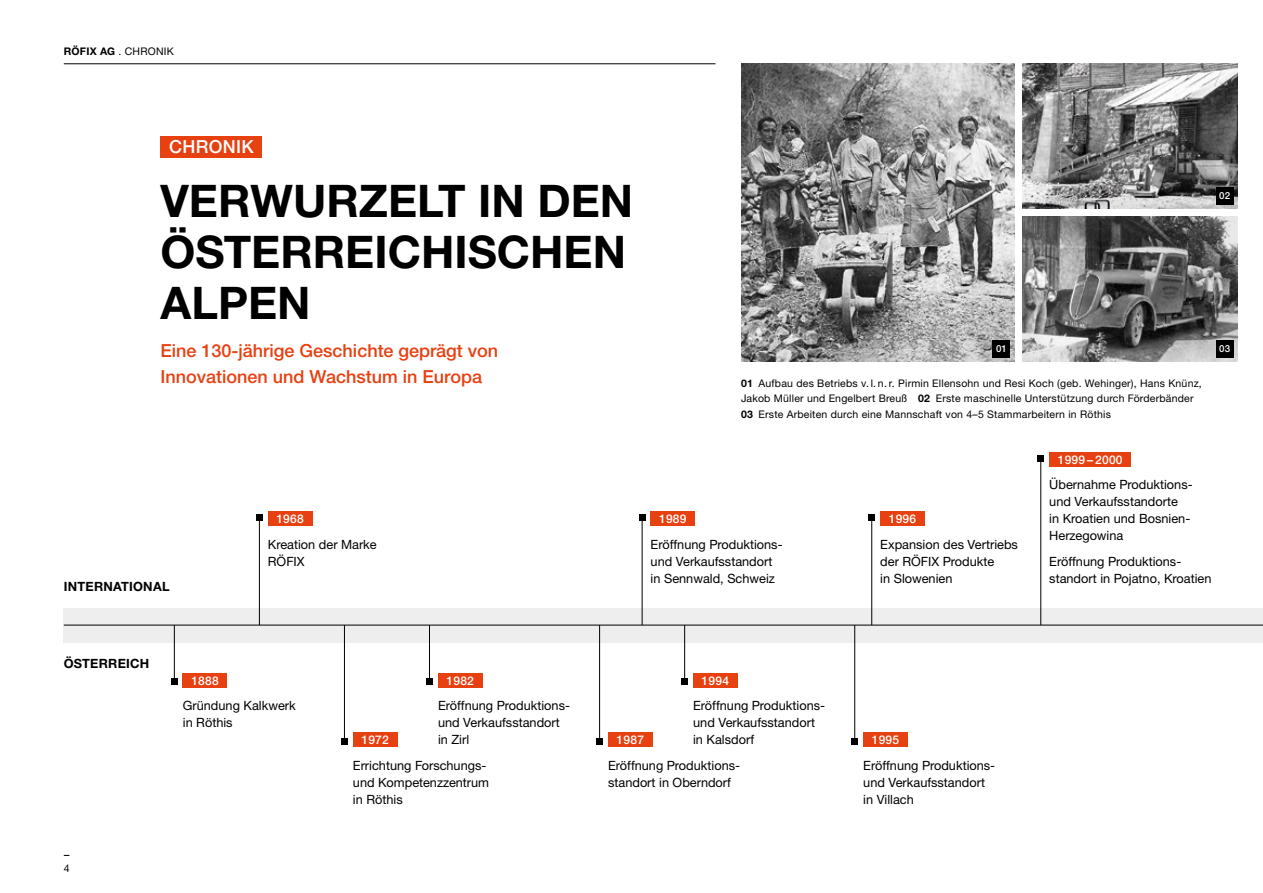
<style>
.page{position:relative;width:1263px;height:893px;background:#fff}
.page>*{position:absolute;margin:0;border:0;box-sizing:border-box;transform-origin:0 0}
.t1{font:700 45px/51px "Helvetica Neue LTW1 G";color:#000}
.t2{font:500 18px/25.5px "Helvetica Neue LTW1 G";color:#e74011}
.t3{font:500 18px "Helvetica Neue LTW1 G";letter-spacing:.02em;color:#fff}
.t4{font:12.75px/17px "Helvetica Neue LTW1 G";color:#000}
.t5{font:700 12.75px "Helvetica Neue LTW1 G";letter-spacing:.02em;color:#000}
.t6{font:500 12px "Helvetica Neue LTW1 G";letter-spacing:.02em;color:#fff}
.t7{font:10.5px/15.3px "Helvetica Neue LTW1 G";letter-spacing:.02em;color:#000}
.t8{font:500 9.75px "Helvetica Neue LTW1 G";color:#fff}
.s1{font-weight:700}
</style>
<div class="page">
<div style="left:64px;top:608px;width:1199px;height:34px;background:#eee"></div>
<div style="left:438px;top:673px;width:44px;height:15px;background:#e74011"></div>
<hr style="left:429px;top:625px;width:1px;height:57px;background:#000">
<svg style="left:426px;top:679px;width:6px;height:6px"></svg>
<div style="left:693px;top:673px;width:44px;height:15px;background:#e74011"></div>
<hr style="left:684px;top:625px;width:1px;height:57px;background:#000">
<svg style="left:682px;top:679px;width:6px;height:6px"></svg>
<div style="left:651px;top:511px;width:44px;height:15px;background:#e74011"></div>
<hr style="left:642px;top:517px;width:1px;height:108px;background:#000">
<svg style="left:639px;top:514px;width:6px;height:6px"></svg>
<div style="left:880px;top:511px;width:44px;height:15px;background:#e74011"></div>
<hr style="left:871px;top:517px;width:1px;height:108px;background:#000">
<svg style="left:869px;top:514px;width:6px;height:6px"></svg>
<div style="left:1049px;top:452px;width:82px;height:15px;background:#e74011"></div>
<hr style="left:1040px;top:458px;width:1px;height:167px;background:#000">
<svg style="left:1038px;top:455px;width:6px;height:6px"></svg>
<hr style="left:64px;top:63px;width:651px;height:1px;background:#000">
<hr style="left:64px;top:625px;width:1199px;height:1px;background:#000">
<div style="left:161px;top:136px;width:101px;height:21px;background:#e74011"></div>
<img style="left:741px;top:64px;width:273px;height:297px">
<img style="left:1023px;top:64px;width:214px;height:144px">
<img style="left:1023px;top:217px;width:214px;height:144px">
<div style="left:993px;top:340px;width:17px;height:17px;background:#000"></div>
<div style="left:1216px;top:340px;width:17px;height:17px;background:#000"></div>
<div style="left:1216px;top:187px;width:17px;height:17px;background:#000"></div>
<div style="left:183px;top:673px;width:44px;height:15px;background:#e74011"></div>
<hr style="left:174px;top:625px;width:1px;height:57px;background:#000">
<svg style="left:171px;top:679px;width:6px;height:6px"></svg>
<div style="left:268px;top:511px;width:44px;height:15px;background:#e74011"></div>
<hr style="left:259px;top:517px;width:1px;height:108px;background:#000">
<svg style="left:256px;top:514px;width:6px;height:6px"></svg>
<div style="left:863px;top:732px;width:44px;height:15px;background:#e74011"></div>
<hr style="left:854px;top:625px;width:1px;height:116px;background:#000">
<svg style="left:852px;top:738px;width:6px;height:6px"></svg>
<div style="left:353px;top:732px;width:44px;height:15px;background:#e74011"></div>
<hr style="left:344px;top:625px;width:1px;height:116px;background:#000">
<svg style="left:341px;top:738px;width:6px;height:6px"></svg>
<div style="left:608px;top:732px;width:44px;height:15px;background:#e74011"></div>
<hr style="left:599px;top:625px;width:1px;height:116px;background:#000">
<svg style="left:597px;top:738px;width:6px;height:6px"></svg>
<p class="t7" style="left:64px;top:44px;width:111px"><span class="s1">RÖFIX AG</span> . CHRONIK</p>
<h2 class="t3" style="left:169px;top:136px;width:86px">CHRONIK</h2>
<h1 class="t1" style="left:161px;top:175px;width:474px">VERWURZELT IN DEN<br>ÖSTERREICHISCHEN<br>ALPEN</h1>
<h2 class="t2" style="left:161px;top:338px;width:339px">Eine 130-jährige Geschichte geprägt von<br>Innovationen und Wachstum in Europa</h2>
<p class="t5" style="left:64px;top:579px;width:107px">INTERNATIONAL</p>
<p class="t6" style="left:276px;top:512px;width:29px">1968</p>
<p class="t4" style="left:268px;top:535px;width:110px">Kreation der Marke<br>RÖFIX</p>
<p class="t8" style="left:1219px;top:190px;width:12px">02</p>
<p class="t8" style="left:996px;top:343px;width:12px">01</p>
<p class="t8" style="left:1219px;top:343px;width:12px">03</p>
<p class="t7" style="left:741px;top:375px;width:462px"><span class="s1">01</span> Aufbau des Betriebs v. l. n.r. Pirmin Ellensohn und Resi Koch (geb. Wehinger), Hans Knünz,<br>Jakob Müller und Engelbert Breuß <span class="s1">02</span> Erste maschinelle Unterstützung durch Förderbänder<br><span class="s1">03</span> Erste Arbeiten durch eine Mannschaft von 4–5 Stammarbeitern in Röthis</p>
<p class="t6" style="left:659px;top:512px;width:29px">1989</p>
<p class="t4" style="left:651px;top:535px;width:132px">Eröffnung Produktions&shy;und Verkaufsstandort in Sennwald, Schweiz</p>
<p class="t6" style="left:889px;top:512px;width:29px">1996</p>
<p class="t4" style="left:880px;top:535px;width:139px">Expansion des Vertriebs der RÖFIX Produkte<br>in Slowenien</p>
<p class="t6" style="left:1058px;top:452px;width:66px">1999 – 2000</p>
<p class="t4" style="left:1049px;top:476px;width:144px">Übernahme Produktions&shy;und Verkaufsstandorte<br>in Kroatien und Bosnien--<br>Herzegowina</p>
<p class="t4" style="left:1049px;top:552px;width:164px">Eröffnung Produktions&shy;standort in Pojatno, Kroatien</p>
<p class="t5" style="left:64px;top:656px;width:87px">ÖSTERREICH</p>
<p class="t7" style="left:64px;top:860px;width:7px">4</p>
<p class="t6" style="left:191px;top:673px;width:29px">1888</p>
<p class="t4" style="left:183px;top:697px;width:114px">Gründung Kalkwerk in Röthis</p>
<p class="t6" style="left:446px;top:673px;width:29px">1982</p>
<p class="t4" style="left:438px;top:697px;width:132px">Eröffnung Produktions&shy;und Verkaufsstandort in Zirl</p>
<p class="t6" style="left:361px;top:733px;width:29px">1972</p>
<p class="t4" style="left:353px;top:757px;width:138px">Errichtung Forschungs&shy;und Kompetenzzentrum in Röthis</p>
<p class="t6" style="left:702px;top:673px;width:29px">1994</p>
<p class="t4" style="left:693px;top:697px;width:132px">Eröffnung Produktions&shy;und Verkaufsstandort in Kalsdorf</p>
<p class="t6" style="left:617px;top:733px;width:29px">1987</p>
<p class="t4" style="left:608px;top:757px;width:134px">Eröffnung Produktions&shy;standort in Oberndorf</p>
<p class="t6" style="left:872px;top:733px;width:29px">1995</p>
<p class="t4" style="left:863px;top:757px;width:132px">Eröffnung Produktions&shy;und Verkaufsstandort in Villach</p>
</div>
